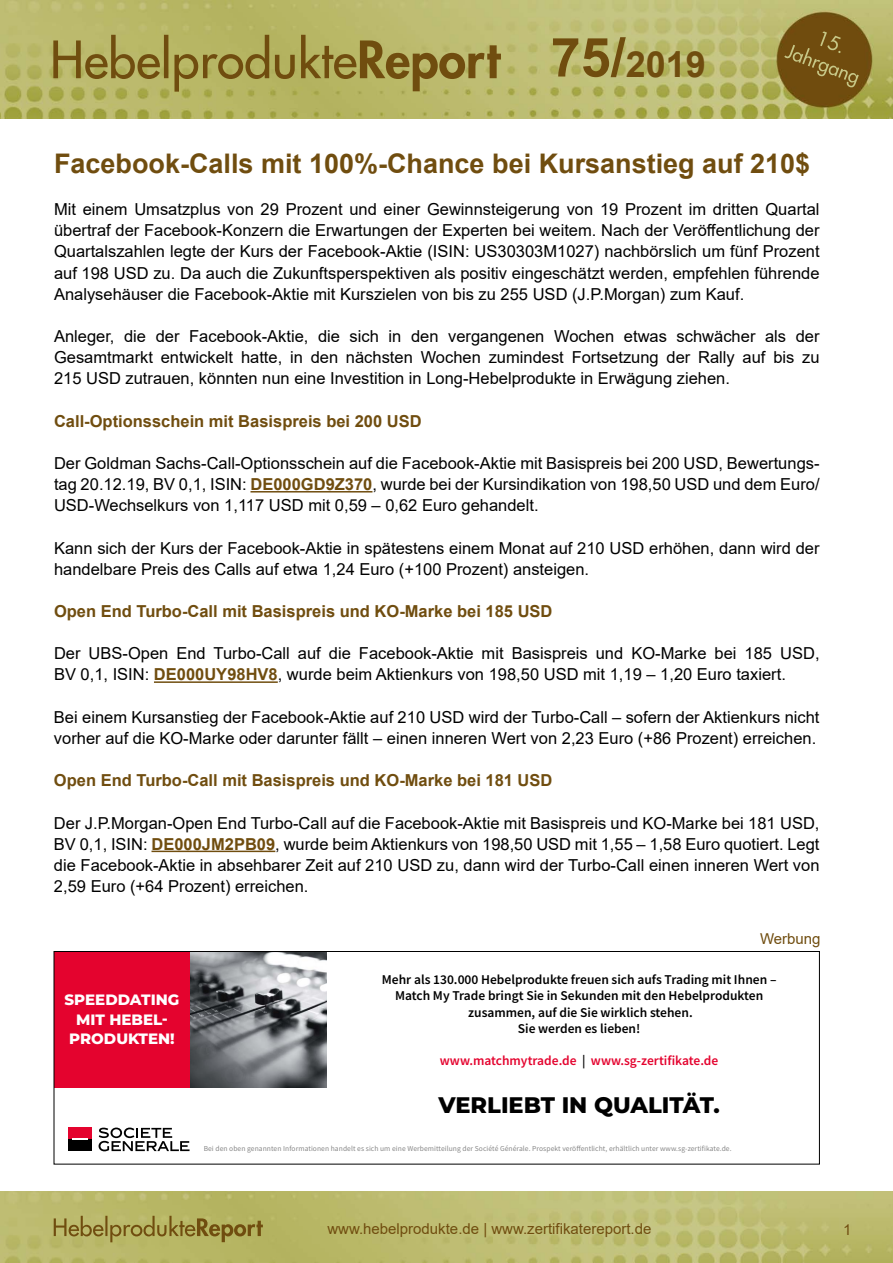
<style>
.page{position:relative;width:893px;height:1263px;background:#fff}
.page>*{position:absolute;margin:0;border:0;box-sizing:border-box;transform-origin:0 0}
.t1{font:700 36px "Arial";color:#704d0f}
.t2{font:700 27px "Arial";color:#704d0f}
.t3{font:800 22.5px "Montserrat";color:#000}
.t4{font:16.5px/21.1px "Arial";color:#000;text-align:justify}
.t5{font:700 16.5px "Arial";color:#704d0f}
.t6{font:15px "Arial";color:#704d0f}
.t7{font:800 15px/19.5px "Montserrat";color:#fff;text-align:center}
.t8{font:600 13.5px/16.2px "Source Sans Pro";color:#000;text-align:center}
.t9{font:600 13.5px "Source Sans Pro";color:#e4032e}
.t10{font:7.5px "Source Sans Pro";letter-spacing:.01em;color:#878787}
.s1{font-size:54px}
.s2{font-weight:700;color:#704d0f}
.s3{color:#000}
</style>
<div class="page">
<img style="left:0;top:1192px;width:893px;height:71px">
<img style="left:0;top:0;width:893px;height:119px">
<hr style="left:250px;top:491px;width:122px;height:1px;background:#704d0f">
<hr style="left:154px;top:681px;width:124px;height:2px;background:#704d0f">
<hr style="left:151px;top:851px;width:124px;height:1px;background:#704d0f">
<svg style="left:99px;top:1127px;width:91px;height:24px"></svg>
<div style="left:68px;top:1127px;width:24px;height:13px;background:#e4032e"></div>
<div style="left:68px;top:1139px;width:24px;height:12px;background:#000"></div>
<svg style="left:72px;top:1139px;width:15px;height:1px"></svg>
<div style="left:54px;top:951px;width:136px;height:134px;background:#e4032e"></div>
<img style="left:190px;top:953px;width:136px;height:134px">
<div style="left:54px;top:951px;width:766px;height:213px;border:1px solid #000"></div>
<h1 class="t1" style="left:551px;top:39px;width:157px"><span class="s1">75/</span>2019</h1>
<h2 class="t2" style="left:54px;top:144px;width:758px">Facebook-Calls mit 100%-Chance bei Kursanstieg auf 210$</h2>
<p class="t4" style="left:54px;top:199px;width:767px">Mit einem Umsatzplus von 29 Prozent und einer Gewinnsteigerung von 19 Prozent im dritten Quartal übertraf der Facebook-Konzern die Erwartungen der Experten bei weitem. Nach der Veröffentlichung der Quartalszahlen legte der Kurs der Facebook-Aktie (ISIN: US30303M1027) nachbörslich um fünf Prozent auf 198 USD zu. Da auch die Zukunftsperspektiven als positiv eingeschätzt werden, empfehlen führende Analysehäuser die Facebook-Aktie mit Kurszielen von bis zu 255 USD (J.P.Morgan) zum Kauf.</p>
<p class="t4" style="left:54px;top:325px;width:767px">Anleger, die der Facebook-Aktie, die sich in den vergangenen Wochen etwas schwächer als der Gesamtmarkt entwickelt hatte, in den nächsten Wochen zumindest Fortsetzung der Rally auf bis zu 215 USD zutrauen, könnten nun eine Investition in Long-Hebelprodukte in Erwägung ziehen.</p>
<p class="t5" style="left:54px;top:409px;width:369px">Call-Optionsschein mit Basispreis bei 200 USD</p>
<p class="t4" style="left:54px;top:452px;width:767px">Der Goldman Sachs-Call-Optionsschein auf die Facebook-Aktie mit Basispreis bei 200 USD, Bewertungs&shy;tag 20.12.19, BV 0,1, ISIN: <span class="s2">DE000GD9Z370</span>, wurde bei der Kursindikation von 198,50 USD und dem Euro/ USD-Wechselkurs von 1,117 USD mit 0,59 – 0,62 Euro gehandelt.</p>
<p class="t4" style="left:54px;top:537px;width:767px">Kann sich der Kurs der Facebook-Aktie in spätestens einem Monat auf 210 USD erhöhen, dann wird der handelbare Preis des Calls auf etwa 1,24 Euro (+100 Prozent) ansteigen.</p>
<p class="t5" style="left:54px;top:600px;width:500px">Open End Turbo-Call mit Basispreis und KO-Marke bei 185 USD</p>
<p class="t4" style="left:54px;top:643px;width:767px">Der UBS-Open End Turbo-Call auf die Facebook-Aktie mit Basispreis und KO-Marke bei 185 USD,<br>BV 0,1, ISIN: <span class="s2">DE000UY98HV8</span>, wurde beim Aktienkurs von 198,50 USD mit 1,19 – 1,20 Euro taxiert.</p>
<p class="t4" style="left:54px;top:706px;width:767px">Bei einem Kursanstieg der Facebook-Aktie auf 210 USD wird der Turbo-Call – sofern der Aktienkurs nicht vorher auf die KO-Marke oder darunter fällt – einen inneren Wert von 2,23 Euro (+86 Prozent) erreichen.</p>
<p class="t5" style="left:54px;top:769px;width:500px">Open End Turbo-Call mit Basispreis und KO-Marke bei 181 USD</p>
<p class="t4" style="left:54px;top:812px;width:767px">Der J.P.Morgan-Open End Turbo-Call auf die Facebook-Aktie mit Basispreis und KO-Marke bei 181 USD, BV 0,1, ISIN: <span class="s2">DE000JM2PB09</span>, wurde beim Aktienkurs von 198,50 USD mit 1,55 – 1,58 Euro quotiert. Legt die Facebook-Aktie in absehbarer Zeit auf 210 USD zu, dann wird der Turbo-Call einen inneren Wert von 2,59 Euro (+64 Prozent) erreichen.</p>
<p class="t7" style="left:65px;top:989px;width:116px">SPEEDDATING<br>MIT HEBEL-<br>PRODUKTEN!</p>
<p class="t6" style="left:760px;top:929px;width:62px">Werbung</p>
<p class="t8" style="left:382px;top:971px;width:396px">Mehr als 130.000 Hebelprodukte freuen sich aufs Trading mit Ihnen – Match My Trade bringt Sie in Sekunden mit den Hebelprodukten zusammen, auf die Sie wirklich stehen.<br>Sie werden es lieben!</p>
<p class="t9" style="left:440px;top:1052px;width:280px">www.matchmytrade.de <span class="s3">|</span> www.sg-zertifikate.de</p>
<h3 class="t3" style="left:439px;top:1088px;width:283px">VERLIEBT IN QUALITÄT.</h3>
<p class="t10" style="left:204px;top:1144px;width:529px">Bei den oben genannten Informationen handelt es sich um eine Werbemitteilung der Société Générale. Prospekt veröffentlicht, erhältlich unter www.sg-zertifikate.de.</p>
<p class="t6" style="left:327px;top:1218px;width:326px">www.hebelprodukte.de | www.zertifikatereport.de</p>
<p class="t6" style="left:843px;top:1219px;width:10px">1</p>
</div>
